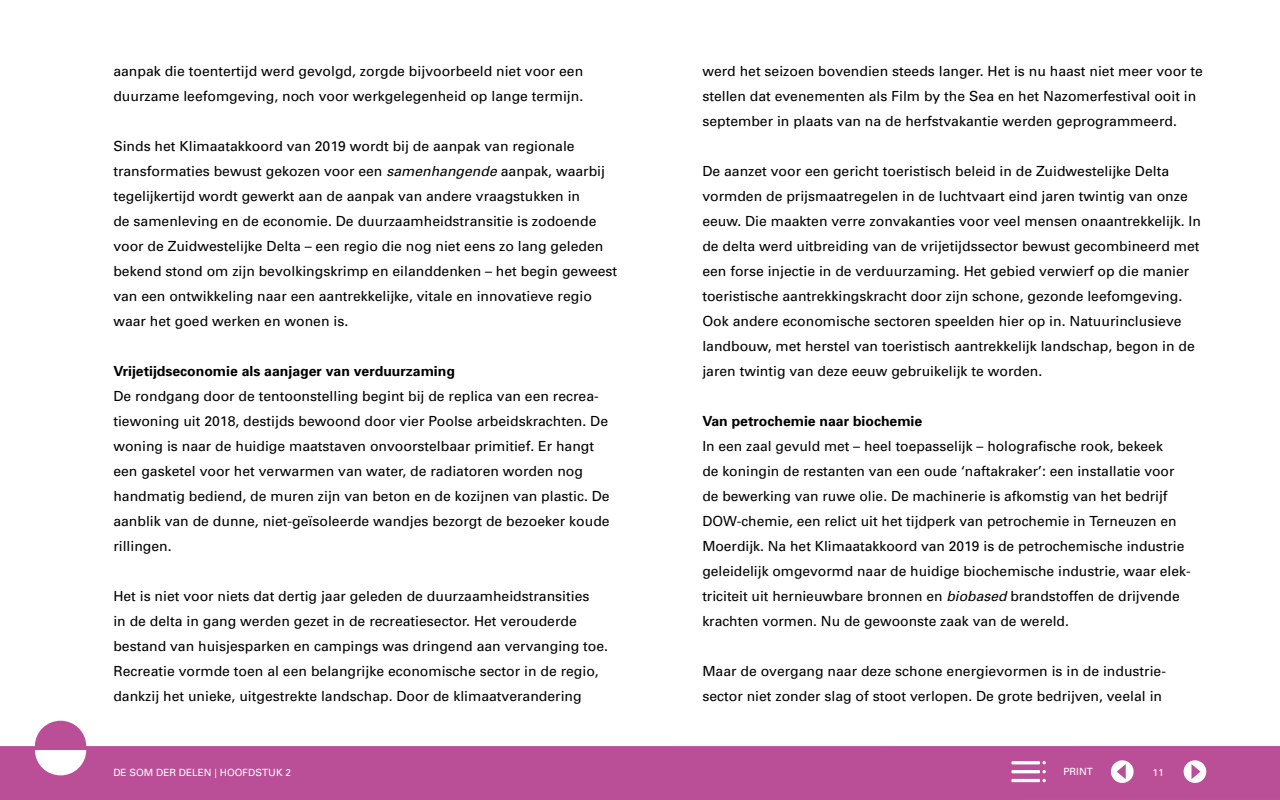
<style>
.page{position:relative;width:1280px;height:800px;background:#fff}
.page>*{position:absolute;margin:0;border:0;box-sizing:border-box;transform-origin:0 0}
.t1{font:14px/25px "Univers";color:#000}
.t2{font:700 14px "Univers";color:#000}
.t3{font:10px "Univers";color:#fff}
.s1{font-style:italic}
.s2{font-size:12.9px}
</style>
<div class="page">
<svg style="left:0;top:721px;width:1280px;height:79px;fill:#ba4e97"></svg>
<div style="left:1111px;top:760px;width:23px;height:23px;background:#fff;border-radius:50%"></div>
<svg style="left:1117px;top:764px;width:9px;height:15px"></svg>
<div style="left:1184px;top:760px;width:22px;height:23px;background:#fff;border-radius:50%"></div>
<svg style="left:1191px;top:764px;width:10px;height:15px"></svg>
<svg style="left:1042px;top:779px;width:4px;height:3px"></svg>
<hr style="left:1011px;top:779px;width:29px;height:3px;background:#fff">
<hr style="left:1011px;top:770px;width:29px;height:3px;background:#fff">
<svg style="left:1042px;top:770px;width:4px;height:3px"></svg>
<hr style="left:1011px;top:761px;width:29px;height:3px;background:#fff">
<svg style="left:1042px;top:761px;width:4px;height:3px"></svg>
<p class="t1" style="left:113px;top:58px;width:471px">aanpak die toentertijd werd gevolgd, zorgde bijvoorbeeld niet voor een duurzame leefomgeving, noch voor werkgelegenheid op lange termijn.</p>
<p class="t1" style="left:113px;top:133px;width:505px">Sinds het Klimaatakkoord van 2019 wordt bij de aanpak van regionale transformaties bewust gekozen voor een <span class="s1">samenhangende</span> aanpak, waarbij tegelijkertijd wordt gewerkt aan de aanpak van andere vraagstukken in<br>de samenleving en de economie. De duurzaamheidstransitie is zodoende voor de Zuidwestelijke Delta – een regio die nog niet eens zo lang geleden bekend stond om zijn bevolkingskrimp en eilanddenken – het begin geweest van een ontwikkeling naar een aantrekkelijke, vitale en innovatieve regio waar het goed werken en wonen is.</p>
<p class="t2" style="left:113px;top:362px;width:343px">Vrijetijdseconomie als aanjager van verduurzaming</p>
<p class="t1" style="left:113px;top:383px;width:498px">De rondgang door de tentoonstelling begint bij de replica van een recrea&shy;tiewoning uit 2018, destijds bewoond door vier Poolse arbeidskrachten. De woning is naar de huidige maatstaven onvoorstelbaar primitief. Er hangt een gasketel voor het verwarmen van water, de radiatoren worden nog handmatig bediend, de muren zijn van beton en de kozijnen van plastic. De aanblik van de dunne, niet-geïsoleerde wandjes bezorgt de bezoeker koude rillingen.</p>
<p class="t1" style="left:113px;top:583px;width:496px">Het is niet voor niets dat dertig jaar geleden de duurzaamheidstransities<br>in de delta in gang werden gezet in de recreatiesector. Het verouderde bestand van huisjesparken en campings was dringend aan vervanging toe.<br>Recreatie vormde toen al een belangrijke economische sector in de regio, dankzij het unieke, uitge strekte landschap. Door de klimaatverandering</p>
<p class="t1" style="left:702px;top:58px;width:502px">werd het seizoen bovendien steeds langer. Het is nu haast niet meer voor te stellen dat evenementen als Film by the Sea en het Nazomerfestival ooit in september in plaats van na de herfst vakantie werden geprogrammeerd.</p>
<p class="t1" style="left:702px;top:158px;width:500px">De aanzet voor een gericht toeristisch beleid in de Zuidwestelijke Delta vormden de prijsmaatregelen in de luchtvaart eind jaren twintig van onze eeuw. Die maakten verre zonvakanties voor veel mensen onaantrekkelijk. In de delta werd uitbreiding van de vrijetijdssector bewust gecombineerd met een forse injectie in de verduurzaming. Het gebied verwierf op die manier toeristische aantrekkingskracht door zijn schone, gezonde leefomgeving.<br>Ook andere economische sectoren speelden hier op in. Natuurinclusieve landbouw, met herstel van toeristisch aantrekkelijk landschap, begon in de jaren twintig van deze eeuw gebruikelijk te worden.</p>
<p class="t2" style="left:702px;top:412px;width:221px">Van petrochemie naar biochemie</p>
<p class="t1" style="left:702px;top:433px;width:490px">In een zaal gevuld met – heel toepasselijk – holografische rook, bekeek<br>de koningin de restanten van een oude ‘naftakraker’: een installatie voor de bewerking van ruwe olie. De machinerie is afkomstig van het bedrijf DOW-chemie, een relict uit het tijdperk van petrochemie in Terneuzen en Moerdijk. Na het Klimaatakkoord van 2019 is de petrochemische industrie geleidelijk omgevormd naar de huidige biochemische industrie, waar elek&shy;triciteit uit hernieuwbare bronnen en <span class="s1">biobased</span> brandstoffen de drijvende krachten vormen. Nu de gewoonste zaak van de wereld.</p>
<p class="t1" style="left:702px;top:658px;width:465px">Maar de overgang naar deze schone energievormen is in de industrie&shy;sector niet zonder slag of stoot verlopen. De grote bedrijven, veelal in</p>
<p class="t3" style="left:113px;top:766px;width:179px">DE SOM DER DELEN <span class="s2">|</span> HOOFDSTUK 2</p>
<p class="t3" style="left:1063px;top:765px;width:31px">PRINT</p>
<p class="t3" style="left:1153px;top:766px;width:13px">11</p>
</div>
